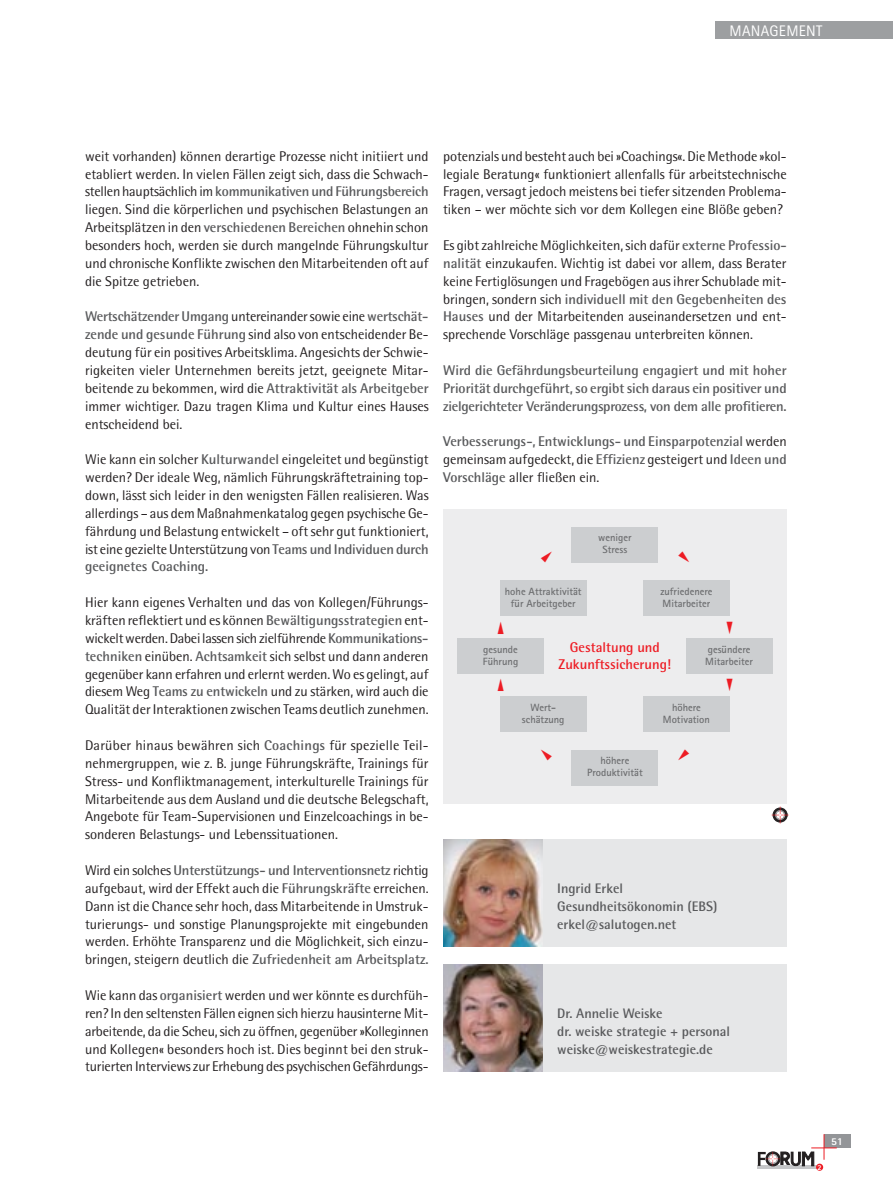
<style>
.page{position:relative;width:893px;height:1191px;background:#fff}
.page>*{position:absolute;margin:0;border:0;box-sizing:border-box;transform-origin:0 0}
.t1{font:15.3px "Rotis Sans Serif";letter-spacing:.02em;color:#fff}
.t2{font:14.1px/17.9px "Rotis Semi Sans";color:#231f20;text-align:justify}
.t3{font:700 14.1px/17.9px "Rotis Semi Sans";letter-spacing:-.015em;color:#58595b;text-align:justify}
.t4{font:700 14.1px/17.2px "Rotis Semi Sans";color:#ed1c24;text-align:center}
.t5{font:700 13.8px/17.9px "Rotis Semi Sans";color:#58595b}
.t6{font:700 10.5px/12px "Rotis Sans Serif";color:#6d6e70;text-align:center}
.t7{font:800 10.5px "Rotis Sans Serif";color:#fff}
.t8{font:800 7.5px "Rotis Sans Serif";color:#fff}
.s1{font-weight:700;color:#58595b}
.s2{font-weight:400;color:#231f20}
</style>
<div class="page">
<svg style="left:772px;top:806px;width:17px;height:17px"></svg>
<div style="left:486px;top:839px;width:301px;height:107px;background:#e6e7e8"></div>
<img style="left:443px;top:839px;width:99px;height:107px">
<div style="left:486px;top:964px;width:301px;height:107px;background:#e6e7e8"></div>
<img style="left:443px;top:964px;width:99px;height:107px">
<div style="left:443px;top:508px;width:344px;height:295px;background:#ededee"></div>
<div style="left:572px;top:527px;width:86px;height:35px;background:#ccced0"></div>
<div style="left:572px;top:750px;width:86px;height:35px;background:#ccced0"></div>
<div style="left:643px;top:580px;width:86px;height:36px;background:#ccced0"></div>
<div style="left:643px;top:696px;width:86px;height:36px;background:#ccced0"></div>
<div style="left:500px;top:580px;width:86px;height:36px;background:#ccced0"></div>
<div style="left:500px;top:696px;width:86px;height:36px;background:#ccced0"></div>
<div style="left:686px;top:638px;width:86px;height:36px;background:#ccced0"></div>
<div style="left:458px;top:638px;width:86px;height:36px;background:#ccced0"></div>
<div style="left:824px;top:1134px;width:26px;height:14px;background:#939598"></div>
<hr style="left:758px;top:1165px;width:60px;height:3px;background:#c5c6c8">
<div style="left:816px;top:1163px;width:7px;height:7px;background:#ed1c24;border-radius:50%"></div>
<svg style="left:758px;top:1134px;width:79px;height:32px"></svg>
<div style="left:715px;top:21px;width:178px;height:18px;background:#9d9fa1"></div>
<p class="t1" style="left:729px;top:25px;width:94px">MANAGEMENT</p>
<p class="t2" style="left:85px;top:148px;width:345px">weit vorhanden) können derartige Prozesse nicht initiiert und etabliert werden. In vielen Fällen zeigt sich, dass die Schwach&shy;stellen hauptsächlich im <span class="s1">kommunikativen und Führungsbe reich </span>liegen. Sind die körperlichen und psychischen Belastungen an Arbeitsplätzen in den <span class="s1">verschiedenen Bereichen</span> ohnehin schon besonders hoch, werden sie durch mangelnde Füh rungskultur und chronische Konflikte zwischen den Mitarbeitenden oft auf die Spitze getrieben.</p>
<p class="t2" style="left:85px;top:309px;width:345px"><span class="s1">Wertschätzender Umgang</span> untereinander sowie eine <span class="s1">wert schät - zende und gesunde Führung</span> sind also von entscheidender Be&shy;deutung für ein positives Arbeitsklima. Angesichts der Schwie - rigkeiten vieler Unternehmen bereits jetzt, geeignete Mitar&shy;beitende zu bekommen, wird die <span class="s1">Attraktivität als Arbeitgeber </span>immer wichtiger. Dazu tragen Klima und Kultur eines Hauses entscheidend bei.</p>
<p class="t2" style="left:85px;top:452px;width:345px">Wie kann ein solcher <span class="s1">Kulturwandel</span> eingeleitet und begünstigt werden? Der ideale Weg, nämlich Führungskräftetraining top&shy;down, lässt sich leider in den wenigsten Fällen realisieren. Was allerdings – aus dem Maßnahmenkatalog gegen psychische Ge - fährdung und Belastung entwickelt – oft sehr gut funktio niert, ist eine gezielte Unterstützung von <span class="s1">Teams und Individuen durch geeignetes Coaching.</span></p>
<p class="t2" style="left:85px;top:595px;width:345px">Hier kann eigenes Verhalten und das von Kollegen/Füh rungs - kräften reflektiert und es können <span class="s1">Bewältigungsstrategien</span> ent - wickelt werden. Dabei lassen sich zielführende <span class="s1">Kommunikations - techniken</span> einüben. <span class="s1">Achtsamkeit</span> sich selbst und dann anderen gegenüber kann erfahren und erlernt werden. Wo es gelingt, auf diesem Weg <span class="s1">Teams zu entwickeln</span> und zu stärken, wird auch die Qualität der Interaktionen zwischen Teams deutlich zu neh men.</p>
<p class="t2" style="left:85px;top:737px;width:345px">Darüber hinaus bewähren sich <span class="s1">Coachings</span> für spezielle Teil - nehmergruppen, wie z. B. junge Führungskräfte, Trainings für Stress- und Konfliktmanagement, interkulturelle Trainings für Mitarbeitende aus dem Ausland und die deutsche Belegschaft, Angebote für Team-Supervisionen und Einzelcoachings in be - son deren Belastungs- und Lebenssituationen.</p>
<p class="t2" style="left:85px;top:862px;width:345px">Wird ein solches <span class="s1">Unterstützungs- und Interventionsnetz</span> rich tig aufgebaut, wird der Effekt auch die <span class="s1">Führungskräfte</span> errei chen.<br>Dann ist die Chance sehr hoch, dass Mitarbeitende in Umstruk - turierungs- und sonstige Planungsprojekte mit eingebunden werden. Erhöhte Transparenz und die Möglichkeit, sich einzu - bringen, steigern deutlich die <span class="s1">Zufriedenheit am Arbeits platz.</span></p>
<p class="t2" style="left:85px;top:987px;width:345px">Wie kann das <span class="s1">organisiert</span> werden und wer könnte es durchfüh - ren? In den seltensten Fällen eignen sich hierzu hausinterne Mit - arbeitende, da die Scheu, sich zu öffnen, gegenüber »Kolleginnen und Kollegen« besonders hoch ist. Dies beginnt bei den struk - tu rierten Interviews zur Erhebung des psychischen Ge fähr dungs -</p>
<p class="t2" style="left:443px;top:148px;width:345px">potenzials und besteht auch bei »Coachings«. Die Me tho de »kol - legia le Beratung« funktioniert allenfalls für arbeits tech nische Fragen, versagt jedoch meistens bei tiefer sitzenden Pro ble ma - tiken – wer möchte sich vor dem Kollegen eine Blöße geben?</p>
<p class="t2" style="left:443px;top:238px;width:345px">Es gibt zahlreiche Möglichkeiten, sich dafür <span class="s1">externe Professio - nalität</span> einzukaufen. Wichtig ist dabei vor allem, dass Berater keine Fertiglösungen und Fragebögen aus ihrer Schublade mit&shy;bringen, sondern sich <span class="s1">individuell mit den Gegebenheiten des Hauses</span> und der Mitarbeitenden auseinandersetzen und ent - sprechende Vorschläge passgenau unterbreiten können.</p>
<p class="t3" style="left:443px;top:363px;width:345px">Wird die Gefährdungsbeurteilung engagiert und mit hoher Priorität durchgeführt, so ergibt sich daraus ein positiver und zielgerichteter Veränderungsprozess, von dem alle profitie ren.</p>
<p class="t3" style="left:443px;top:434px;width:345px">Verbesserungs-, Entwicklungs- und Einsparpotenzial <span class="s2">werden ge meinsam aufgedeckt, die</span> Effizienz <span class="s2">gesteigert und</span> Ideen und Vorschläge <span class="s2">aller fließen ein.</span></p>
<p class="t6" style="left:505px;top:586px;width:78px">hohe Attraktivität für Arbeitgeber</p>
<p class="t6" style="left:598px;top:532px;width:35px">weniger<br>Stress</p>
<p class="t6" style="left:660px;top:586px;width:54px;text-align:left">zufriedenere<br>Mitarbeiter</p>
<p class="t6" style="left:483px;top:644px;width:37px;text-align:left">gesunde<br>Führung</p>
<p class="t4" style="left:559px;top:640px;width:114px">Gestaltung und<br>Zukunftssicherung!</p>
<p class="t6" style="left:705px;top:644px;width:49px;text-align:left">gesündere<br>Mitarbeiter</p>
<p class="t6" style="left:522px;top:702px;width:44px">Wert&shy;schätzung</p>
<p class="t6" style="left:587px;top:756px;width:57px">höhere<br>Produktivität</p>
<p class="t6" style="left:663px;top:702px;width:49px">höhere<br>Motivation</p>
<p class="t5" style="left:557px;top:880px;width:162px">Ingrid Erkel<br>Gesundheitsökonomin (EBS) erkel@salutogen.net</p>
<p class="t5" style="left:557px;top:1005px;width:174px">Dr. Annelie Weiske<br>dr. weiske strategie + personal weiske@weiskestrategie.de</p>
<p class="t8" style="left:817px;top:1164px;width:6px">2</p>
<p class="t7" style="left:831px;top:1137px;width:13px">51</p>
</div>
